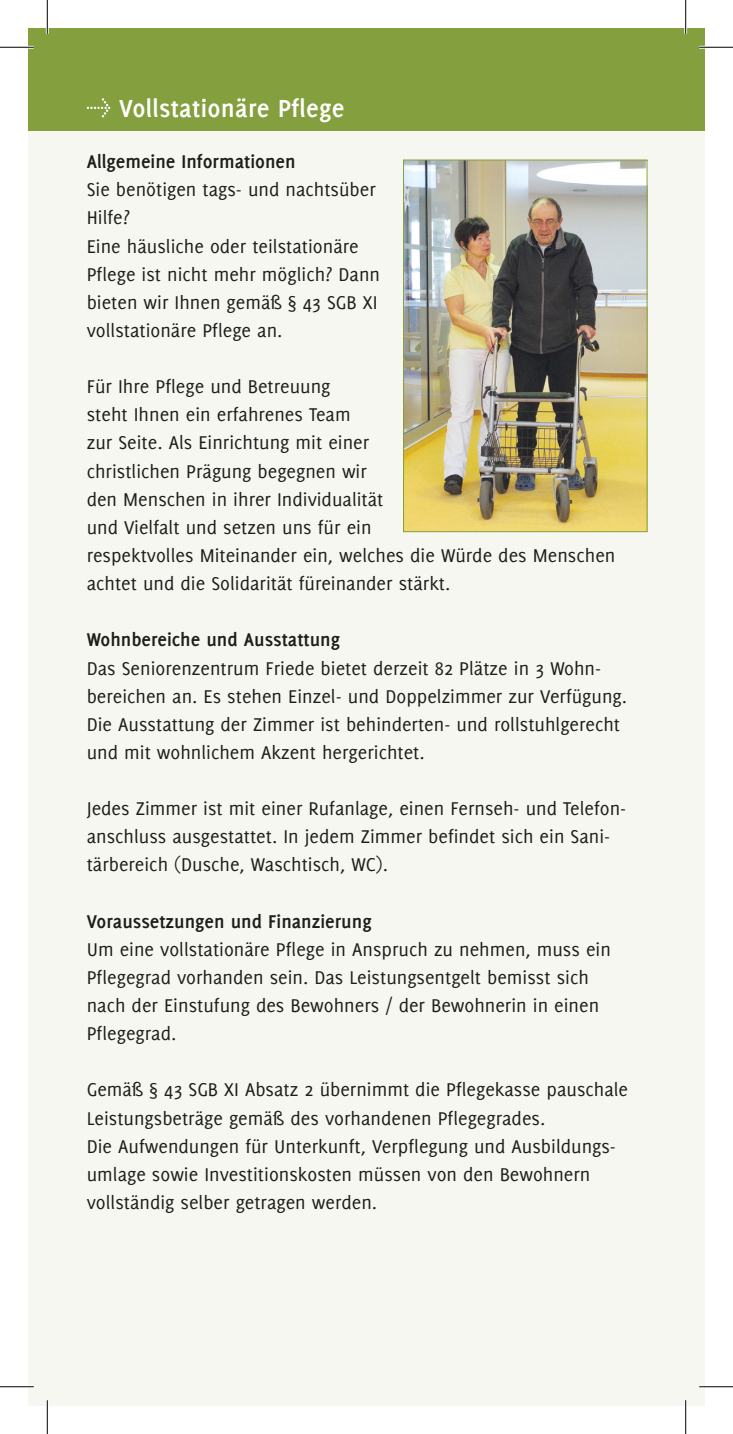
<style>
.page{position:relative;width:733px;height:1434px;background:#fff}
.page>*{position:absolute;margin:0;border:0;box-sizing:border-box;transform-origin:0 0}
.t1{font:700 27px "Delicious";letter-spacing:.01em;color:#fff}
.t2{font:20.25px/28.1px "Delicious";color:#1d1d1b}
.t3{font:700 20.25px "Delicious";color:#1d1d1b}
</style>
<div class="page">
<div style="left:28px;top:28px;width:676px;height:1378px;background:#f6f7f1"></div>
<div style="left:28px;top:28px;width:676px;height:102px;background:#84a03e"></div>
<svg style="left:87px;top:98px;width:23px;height:19px"></svg>
<img style="left:405px;top:162px;width:240px;height:368px">
<div style="left:403px;top:160px;width:244px;height:372px;border:1px solid #84a03e"></div>
<hr style="left:0;top:46px;width:34px;height:3px;background:#fff">
<hr style="left:699px;top:46px;width:33px;height:3px;background:#fff">
<hr style="left:0;top:1385px;width:34px;height:3px;background:#fff">
<hr style="left:699px;top:1385px;width:33px;height:3px;background:#fff">
<hr style="left:46px;top:0;width:3px;height:34px;background:#fff">
<hr style="left:46px;top:1400px;width:3px;height:34px;background:#fff">
<hr style="left:684px;top:0;width:2px;height:34px;background:#fff">
<hr style="left:684px;top:1400px;width:2px;height:34px;background:#fff">
<hr style="left:0;top:47px;width:34px;height:1px;background:#000">
<hr style="left:699px;top:47px;width:33px;height:1px;background:#000">
<hr style="left:0;top:1386px;width:34px;height:1px;background:#000">
<hr style="left:699px;top:1386px;width:33px;height:1px;background:#000">
<hr style="left:47px;top:0;width:1px;height:34px;background:#000">
<hr style="left:47px;top:1400px;width:1px;height:34px;background:#000">
<hr style="left:685px;top:0;width:1px;height:34px;background:#000">
<hr style="left:685px;top:1400px;width:1px;height:34px;background:#000">
<h1 class="t1" style="left:119px;top:93px;width:227px">Vollstationäre Pflege</h1>
<p class="t3" style="left:87px;top:150px;width:210px">Allgemeine Informationen</p>
<p class="t2" style="left:87px;top:175px;width:295px">Sie benötigen tags- und nachtsüber<br>Hilfe?<br>Eine häusliche oder teilstationäre<br>Pflege ist nicht mehr möglich? Dann bieten wir Ihnen gemäß § 43 SGB XI vollstationäre Pflege an.</p>
<p class="t2" style="left:87px;top:372px;width:530px">Für Ihre Pflege und Betreuung<br>steht Ihnen ein erfahrenes Team<br>zur Seite. Als Einrichtung mit einer<br>christlichen Prägung begegnen wir<br>den Menschen in ihrer Individualität<br>und Vielfalt und setzen uns für ein<br>respektvolles Miteinander ein, welches die Würde des Menschen achtet und die Solidarität füreinander stärkt.</p>
<p class="t3" style="left:87px;top:628px;width:255px">Wohnbereiche und Ausstattung</p>
<p class="t2" style="left:87px;top:653px;width:541px">Das Seniorenzentrum Friede bietet derzeit 82 Plätze in 3 Wohn&shy;bereichen an. Es stehen Einzel- und Doppelzimmer zur Verfügung.<br>Die Ausstattung der Zimmer ist behinderten- und rollstuhlgerecht und mit wohnlichem Akzent hergerichtet.</p>
<p class="t2" style="left:87px;top:794px;width:541px">Jedes Zimmer ist mit einer Rufanlage, einen Fernseh- und Telefon&shy;anschluss ausgestattet. In jedem Zimmer befindet sich ein Sani&shy;tärbereich (Dusche, Waschtisch, WC).</p>
<p class="t3" style="left:87px;top:909px;width:286px">Voraussetzungen und Finanzierung</p>
<p class="t2" style="left:87px;top:935px;width:525px">Um eine vollstationäre Pflege in Anspruch zu nehmen, muss ein Pflegegrad vorhanden sein. Das Leistungsentgelt bemisst sich nach der Einstufung des Bewohners / der Bewohnerin in einen Pflegegrad.</p>
<p class="t2" style="left:87px;top:1075px;width:542px">Gemäß § 43 SGB XI Absatz 2 übernimmt die Pflegekasse pauschale Leistungsbeträge gemäß des vorhandenen Pflegegrades.<br>Die Aufwendungen für Unterkunft, Verpflegung und Ausbildungs&shy;umlage sowie Investitionskosten müssen von den Bewohnern vollständig selber getragen werden.</p>
</div>
